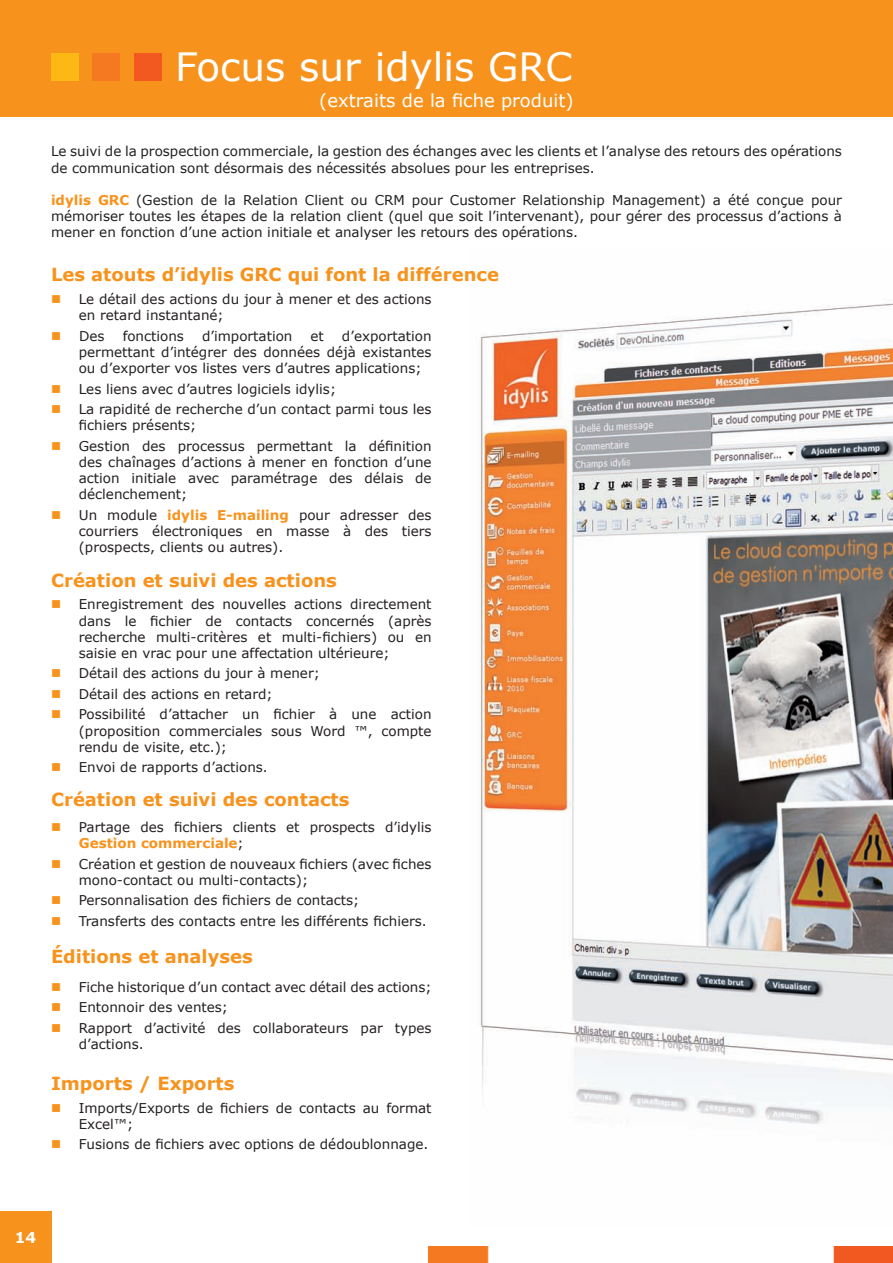
<style>
.page{position:relative;width:893px;height:1263px;background:#fff}
.page>*{position:absolute;margin:0;border:0;box-sizing:border-box;transform-origin:0 0}
.t1{font:39px "Verdana";color:#fff}
.t2{font:700 18px "Verdana";color:#f7931d}
.t3{font:18px "Verdana";color:#fff}
.t4{font:700 15px "Verdana";color:#fff}
.t5{font:13.5px/16.2px "Verdana";color:#231f20}
.s1{font-weight:700;color:#f7931d}
.s2{color:#f7931d}
</style>
<div class="page">
<div style="left:0;top:1212px;width:51px;height:51px;background:#f7931d"></div>
<img style="left:480px;top:303px;width:413px;height:821px">
<div style="left:0;top:0;width:893px;height:116px;background:#f7931d"></div>
<div style="left:51px;top:53px;width:28px;height:28px;background:#fcb814"></div>
<div style="left:92px;top:53px;width:28px;height:28px;background:#f47921"></div>
<div style="left:134px;top:53px;width:27px;height:28px;background:#f15921"></div>
<img style="left:428px;top:1246px;width:465px;height:17px">
<h1 class="t1" style="left:175px;top:40px;width:399px">Focus sur idylis GRC</h1>
<h2 class="t3" style="left:319px;top:88px;width:256px">(extraits de la fiche produit)</h2>
<p class="t5" style="left:51px;top:143px;width:792px">Le suivi de la prospection commerciale, la gestion des échanges avec les clients et l’analyse des retours des opérations de communication sont désormais des nécessités absolues pour les entreprises.</p>
<p class="t5" style="left:51px;top:192px;width:792px;text-align:justify"><span class="s1">idylis GRC</span> (Gestion de la Relation Client ou CRM pour Customer Relationship Management) a été conçue pour mémoriser toutes les étapes de la relation client (quel que soit l’intervenant), pour gérer des processus d’actions à mener en fonction d’une action initiale et analyser les retours des opérations.</p>
<h2 class="t2" style="left:51px;top:261px;width:450px">Les atouts d’idylis GRC qui font la différence</h2>
<p class="t5" style="left:79px;top:291px;width:354px;text-indent:-28px"><span class="s2">■</span> Le détail des actions du jour à mener et des actions en retard instantané;</p>
<p class="t5" style="left:51px;top:327px;width:55px"><span class="s2">■</span> Des</p>
<p class="t5" style="left:123px;top:327px;width:63px">fonctions</p>
<p class="t5" style="left:202px;top:327px;width:92px">d’importation</p>
<p class="t5" style="left:311px;top:327px;width:15px">et</p>
<p class="t5" style="left:79px;top:327px;width:354px;text-align:justify;text-indent:263px">d’exportation permettant d’intégrer des données déjà existantes ou d’exporter vos listes vers d’autres applications;</p>
<p class="t5" style="left:51px;top:380px;width:287px"><span class="s2">■</span> Les liens avec d’autres logiciels idylis;</p>
<p class="t5" style="left:79px;top:401px;width:354px;text-indent:-28px"><span class="s2">■</span> La rapidité de recherche d’un contact parmi tous les fichiers présents;</p>
<p class="t5" style="left:79px;top:437px;width:354px;text-align:justify;text-indent:-28px"><span class="s2">■</span> Gestion des processus permettant la définition des chaînages d’actions à mener en fonction d’une action initiale avec paramétrage des délais de déclenchement;</p>
<p class="t5" style="left:79px;top:506px;width:354px;text-align:justify;text-indent:-28px"><span class="s2">■</span> Un module <span class="s1">idylis E-mailing</span> pour adresser des courriers électroniques en masse à des tiers (prospects, clients ou autres).</p>
<h2 class="t2" style="left:51px;top:568px;width:287px">Création et suivi des actions</h2>
<p class="t5" style="left:79px;top:596px;width:354px;text-align:justify;text-indent:-28px"><span class="s2">■</span> Enregistrement des nouvelles actions directement dans le fichier de contacts concernés (après recherche multi-critères et multi-fichiers) ou en saisie en vrac pour une affectation ultérieure;</p>
<p class="t5" style="left:51px;top:665px;width:270px"><span class="s2">■</span> Détail des actions du jour à mener;</p>
<p class="t5" style="left:51px;top:686px;width:223px"><span class="s2">■</span> Détail des actions en retard;</p>
<p class="t5" style="left:79px;top:706px;width:354px;text-align:justify;text-indent:-28px"><span class="s2">■</span> Possibilité d’attacher un fichier à une action (proposition commerciales sous Word ™, compte rendu de visite, etc.);</p>
<p class="t5" style="left:51px;top:759px;width:218px"><span class="s2">■</span> Envoi de rapports d’actions.</p>
<h2 class="t2" style="left:51px;top:787px;width:300px">Création et suivi des contacts</h2>
<p class="t5" style="left:79px;top:819px;width:354px;text-indent:-28px"><span class="s2">■</span> Partage des fichiers clients et prospects d’idylis<br><span class="s1">Gestion commerciale</span>;</p>
<p class="t5" style="left:79px;top:855px;width:354px;text-indent:-28px"><span class="s2">■</span> Création et gestion de nouveaux fichiers (avec fiches mono-contact ou multi-contacts);</p>
<p class="t5" style="left:51px;top:892px;width:310px"><span class="s2">■</span> Personnalisation des fichiers de contacts;</p>
<p class="t5" style="left:51px;top:913px;width:377px"><span class="s2">■</span> Transferts des contacts entre les différents fichiers.</p>
<h2 class="t2" style="left:51px;top:944px;width:203px">Éditions et analyses</h2>
<p class="t5" style="left:51px;top:978px;width:382px"><span class="s2">■</span> Fiche historique d’un contact avec détail des actions;</p>
<p class="t5" style="left:51px;top:999px;width:179px"><span class="s2">■</span> Entonnoir des ventes;</p>
<p class="t5" style="left:79px;top:1019px;width:354px;text-indent:-28px"><span class="s2">■</span> Rapport d’activité des collaborateurs par types d’actions.</p>
<h2 class="t2" style="left:51px;top:1071px;width:185px">Imports / Exports</h2>
<p class="t5" style="left:79px;top:1100px;width:354px;text-indent:-28px"><span class="s2">■</span> Imports/Exports de fichiers de contacts au format<br>Excel™;</p>
<p class="t5" style="left:51px;top:1136px;width:379px"><span class="s2">■</span> Fusions de fichiers avec options de dédoublonnage.</p>
<p class="t4" style="left:15px;top:1227px;width:23px">14</p>
</div>
